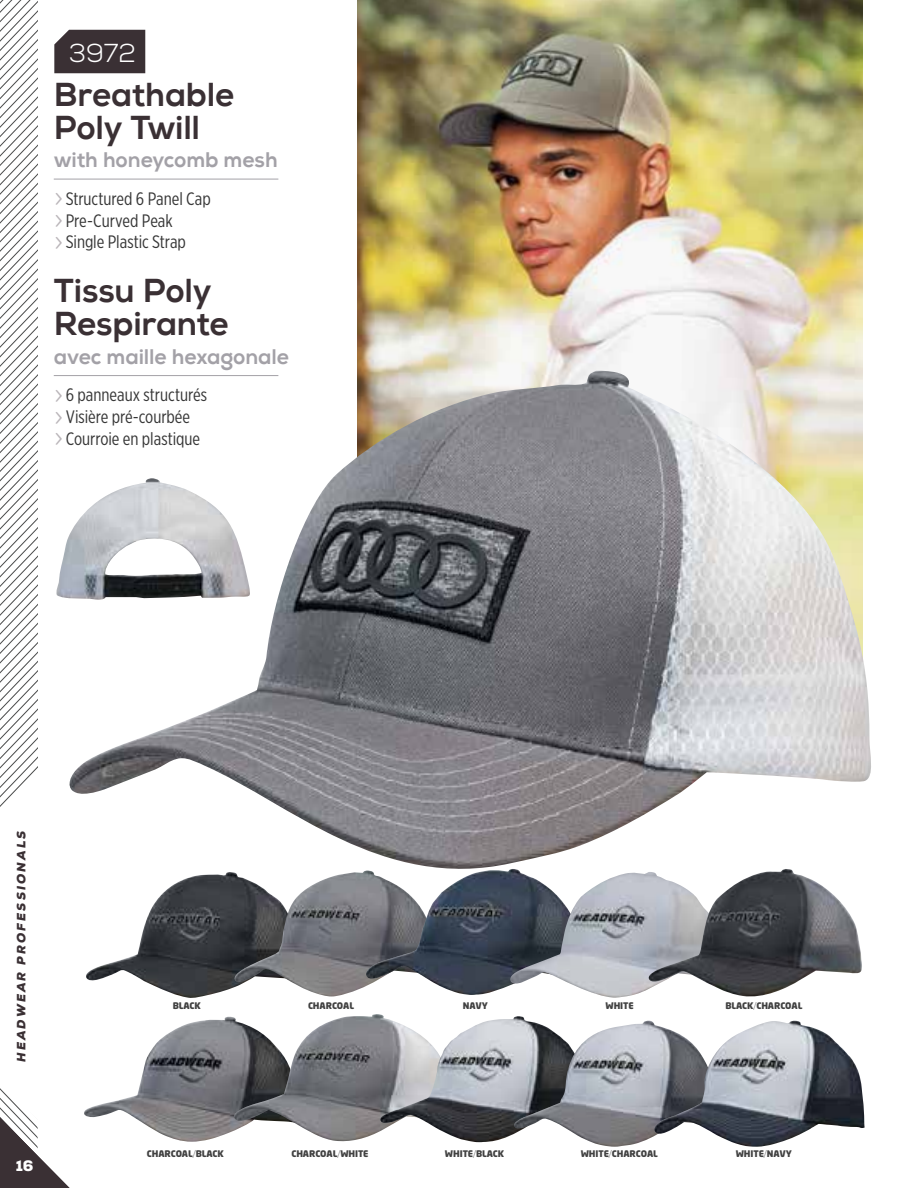
<style>
.page{position:relative;width:918px;height:1188px;background:#fff}
.page>*{position:absolute;margin:0;border:0;box-sizing:border-box;transform-origin:0 0}
.t1{font:800 33px/33px "Nexa W01";letter-spacing:-.005em;color:#3a3034}
.t2{font:300 25.95px "Nexa";color:#fff}
.t3{font:800 21px "Nexa W01";letter-spacing:-.005em;color:#a3a1a7}
.t4{font:18px/21.9px "Gotham X Narrow";letter-spacing:-.005em;color:#363636}
.t5{font:900 15px "Nexa W01";color:#fff}
.t6{font:italic 900 12px "Nexa W01";letter-spacing:.17em;color:#3a3034}
.t7{font:900 9px "Neo Sans";letter-spacing:-.01em;color:#414141}
.s1{font-family:"Gotham Rounded";font-weight:300;font-size:28.05px;color:#bab5b9}
.s2{font-family:"Gotham X Narrow";font-weight:300}
</style>
<div class="page">
<img style="left:357px;top:0;width:506px;height:371px">
<img style="left:69px;top:371px;width:802px;height:498px">
<img style="left:56px;top:478px;width:195px;height:122px">
<img style="left:86px;top:872px;width:147px;height:126px">
<img style="left:233px;top:870px;width:133px;height:126px">
<img style="left:366px;top:869px;width:154px;height:126px">
<img style="left:509px;top:872px;width:140px;height:126px">
<img style="left:649px;top:869px;width:213px;height:128px">
<img style="left:84px;top:1017px;width:148px;height:125px">
<img style="left:232px;top:1014px;width:151px;height:128px">
<img style="left:380px;top:1016px;width:147px;height:127px">
<img style="left:513px;top:1021px;width:141px;height:126px">
<img style="left:654px;top:1021px;width:211px;height:126px">
<div style="left:54px;top:30px;width:91px;height:43px;background:#3a3034"></div>
<hr style="left:54px;top:179px;width:224px;height:1px;background:#a3a1a7">
<hr style="left:54px;top:375px;width:224px;height:1px;background:#a3a1a7">
<svg style="left:0;top:0;width:38px;height:807px"></svg>
<svg style="left:0;top:1088px;width:70px;height:100px"></svg>
<h2 class="t2" style="left:69px;top:37px;width:68px">3972</h2>
<h1 class="t1" style="left:54px;top:79px;width:182px">Breathable<br>Poly Twill</h1>
<p class="t3" style="left:54px;top:148px;width:225px">with honeycomb mesh</p>
<p class="t4" style="left:54px;top:187px;width:159px"><span class="s1">›</span>Structured 6 Panel Cap <span class="s1">›</span>Pre-Curved Peak<br><span class="s1">›</span> Single Plastic Strap</p>
<h1 class="t1" style="left:54px;top:275px;width:176px">Tissu Poly<br>Respirante</h1>
<p class="t3" style="left:54px;top:344px;width:237px">avec maille hexagonale</p>
<p class="t4" style="left:54px;top:384px;width:155px"><span class="s1">›</span>6 panneaux structurés <span class="s1">›</span>Visière pré-courbée <span class="s1">›</span>Courroie en plastique</p>
<p class="t6" style="left:14px;top:1062px;width:233px;rotate:-90deg">HEADWEAR PROFESSIONALS</p>
<p class="t5" style="left:16px;top:1157px;width:19px">16</p>
<p class="t7" style="left:173px;top:1002px;width:30px">BLACK</p>
<p class="t7" style="left:308px;top:1002px;width:47px">CHARCOAL</p>
<p class="t7" style="left:463px;top:1002px;width:27px">NAVY</p>
<p class="t7" style="left:606px;top:1002px;width:30px">WHITE</p>
<p class="t7" style="left:725px;top:1002px;width:79px">BLACK<span class="s2">/</span>CHARCOAL</p>
<p class="t7" style="left:147px;top:1149px;width:79px">CHARCOAL<span class="s2">/</span>BLACK</p>
<p class="t7" style="left:291px;top:1149px;width:79px">CHARCOAL<span class="s2">/</span>WHITE</p>
<p class="t7" style="left:445px;top:1149px;width:61px">WHITE<span class="s2">/</span>BLACK</p>
<p class="t7" style="left:581px;top:1150px;width:79px">WHITE<span class="s2">/</span>CHARCOAL</p>
<p class="t7" style="left:736px;top:1150px;width:58px">WHITE<span class="s2">/</span>NAVY</p>
</div>
